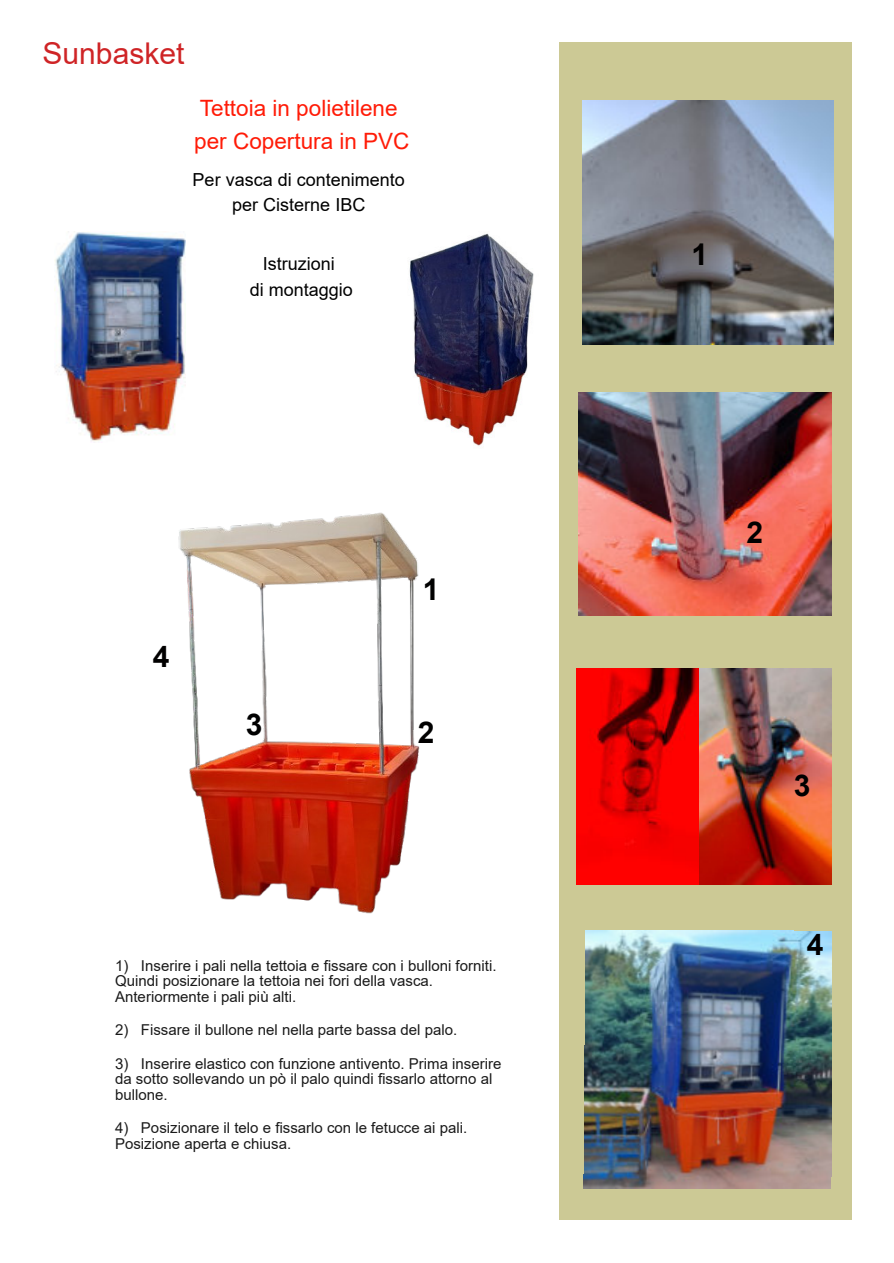
<style>
.page{position:relative;width:894px;height:1263px;background:#fff}
.page>*{position:absolute;margin:0;border:0;box-sizing:border-box;transform-origin:0 0}
.t1{font:30px "Arial";color:#cf2426}
.t2{font:700 30px "Arial";color:#010000}
.t3{font:22.5px/33px "Arial";color:#ff1b07}
.t4{font:18px/25.5px "Arial";color:#000;text-align:center}
.t5{font:18px/25.5px "Arial";color:#010000;text-align:center}
.t6{font:15px/15.5px "Arial";color:#1a1a1a}
</style>
<div class="page">
<div style="left:558px;top:43px;width:292px;height:1177px;background:#ccc995"></div>
<img style="left:576px;top:668px;width:255px;height:216px">
<img style="left:55px;top:232px;width:130px;height:210px">
<img style="left:178px;top:512px;width:242px;height:402px">
<img style="left:409px;top:233px;width:125px;height:213px">
<img style="left:583px;top:930px;width:248px;height:258px">
<img style="left:582px;top:101px;width:251px;height:243px">
<img style="left:578px;top:392px;width:253px;height:224px">
<h1 class="t1" style="left:43px;top:42px;width:143px">Sunbasket</h1>
<h2 class="t3" style="left:194px;top:94px;width:217px">Tettoia in polietilene per Copertura in PVC</h2>
<p class="t4" style="left:192px;top:168px;width:214px">Per vasca di contenimento per Cisterne IBC</p>
<p class="t5" style="left:249px;top:253px;width:105px">Istruzioni<br>di montaggio</p>
<h1 class="t2" style="left:153px;top:645px;width:18px">4</h1>
<h1 class="t2" style="left:245px;top:713px;width:18px">3</h1>
<h1 class="t2" style="left:423px;top:578px;width:18px">1</h1>
<h1 class="t2" style="left:417px;top:721px;width:18px">2</h1>
<p class="t6" style="left:115px;top:959px;width:383px">1) Inserire i pali nella tettoia e fissare con i bulloni forniti.<br>Quindi posizionare la tettoia nei fori della vasca.<br>Anteriormente i pali più alti.</p>
<p class="t6" style="left:115px;top:1024px;width:343px">2) Fissare il bullone nel nella parte bassa del palo.</p>
<p class="t6" style="left:115px;top:1057px;width:388px">3) Inserire elastico con funzione antivento. Prima inserire da sotto sollevando un pò il palo quindi fissarlo attorno al bullone.</p>
<p class="t6" style="left:115px;top:1122px;width:353px">4) Posizionare il telo e fissarlo con le fetucce ai pali.<br>Posizione aperta e chiusa.</p>
<h1 class="t2" style="left:691px;top:243px;width:18px">1</h1>
<h1 class="t2" style="left:746px;top:521px;width:18px">2</h1>
<h1 class="t2" style="left:793px;top:774px;width:18px">3</h1>
<h1 class="t2" style="left:806px;top:933px;width:18px">4</h1>
</div>
